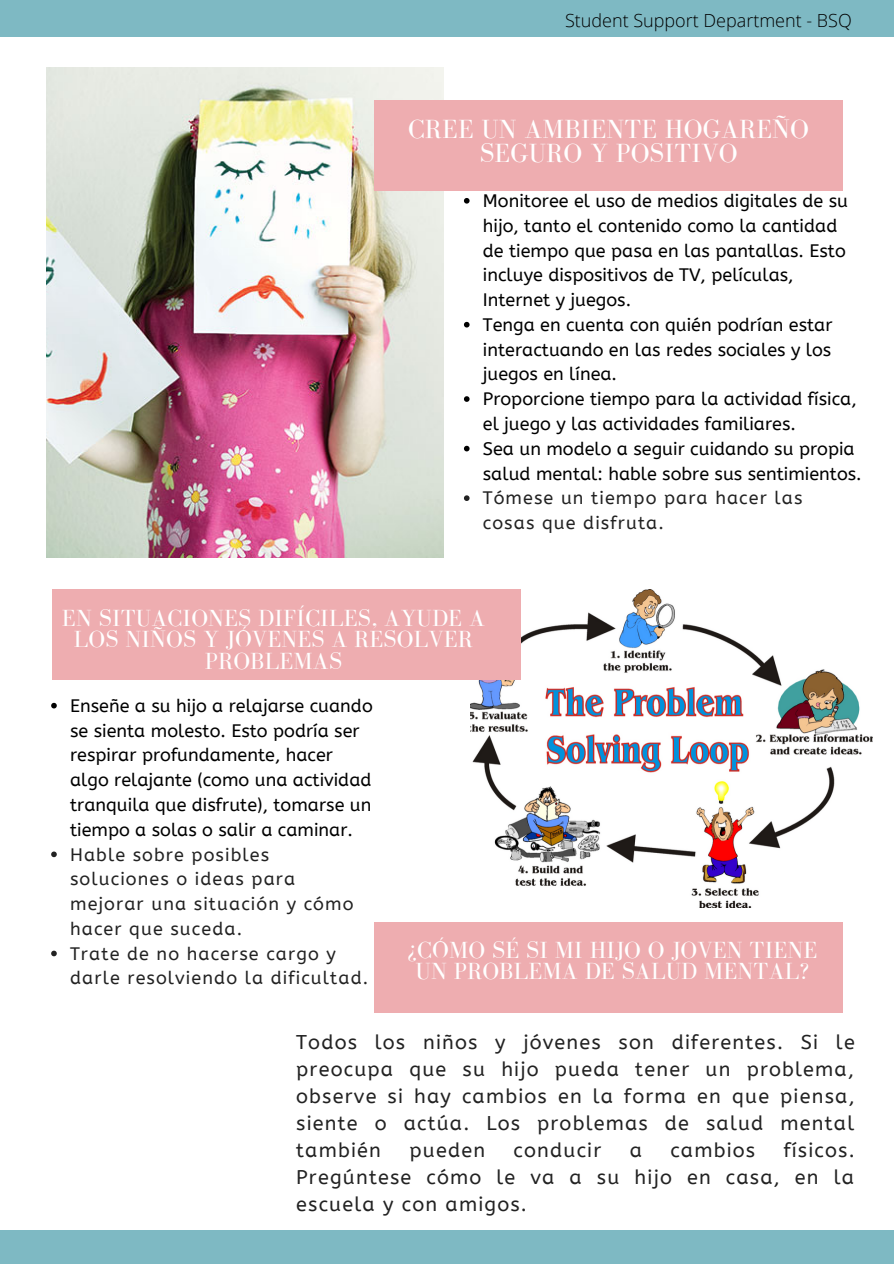
<style>
.page{position:relative;width:894px;height:1264px;background:#fff}
.page>*{position:absolute;margin:0;border:0;box-sizing:border-box;transform-origin:0 0}
.t1{font:27px/23.7px "Bodoni FLF";letter-spacing:.01em;color:#fff;text-align:center}
.t2{font:24px/21.5px "Bodoni FLF";letter-spacing:.01em;color:#fff;text-align:center}
.t3{font:19.8px/27px "A Bee Zee";letter-spacing:.06em;color:#222;text-align:justify}
.t4{font:18px/24.8px "A Bee Zee";color:#000}
.t5{font:18px/24.8px "A Bee Zee";letter-spacing:.06em;color:#222}
.t6{font:300 18px "Open Sans";color:#000}
</style>
<div class="page">
<div style="left:0;top:1230px;width:893px;height:33px;background:#7eb9c3"></div>
<div style="left:0;top:0;width:893px;height:37px;background:#7eb9c3"></div>
<img style="left:47px;top:67px;width:396px;height:490px">
<img style="left:471px;top:589px;width:400px;height:319px">
<div style="left:374px;top:101px;width:468px;height:90px;background:#eeadb0"></div>
<div style="left:52px;top:589px;width:468px;height:90px;background:#eeadb0"></div>
<div style="left:374px;top:922px;width:468px;height:90px;background:#eeadb0"></div>
<svg style="left:464px;top:198px;width:5px;height:5px"></svg>
<svg style="left:464px;top:322px;width:5px;height:5px"></svg>
<svg style="left:464px;top:396px;width:5px;height:6px"></svg>
<svg style="left:464px;top:446px;width:5px;height:5px"></svg>
<svg style="left:464px;top:495px;width:5px;height:6px"></svg>
<svg style="left:51px;top:702px;width:6px;height:6px"></svg>
<svg style="left:51px;top:851px;width:6px;height:6px"></svg>
<svg style="left:51px;top:950px;width:6px;height:6px"></svg>
<p class="t6" style="left:565px;top:8px;width:288px">Student Support Department - BSQ</p>
<h1 class="t1" style="left:408px;top:117px;width:402px">CREE UN AMBIENTE HOGAREÑO<br>SEGURO Y POSITIVO</h1>
<p class="t4" style="left:482px;top:189px;width:380px">Monitoree el uso de medios digitales de su hijo, tanto el contenido como la cantidad de tiempo que pasa en las pantallas. Esto incluye dispositivos de TV, películas, Internet y juegos.<br>Tenga en cuenta con quién podrían estar interactuando en las redes sociales y los juegos en línea.<br>Proporcione tiempo para la actividad física, el juego y las actividades familiares.<br>Sea un modelo a seguir cuidando su propia salud mental: hable sobre sus sentimientos.</p>
<p class="t5" style="left:482px;top:486px;width:321px">Tómese un tiempo para hacer las cosas que disfruta.</p>
<h2 class="t2" style="left:62px;top:607px;width:424px">EN SITUACIONES DIFÍCILES, AYUDE A<br>LOS NIÑOS Y JÓVENES A RESOLVER<br>PROBLEMAS</h2>
<p class="t4" style="left:70px;top:693px;width:304px">Enseñe a su hijo a relajarse cuando se sienta molesto. Esto podría ser respirar profundamente, hacer algo relajante (como una actividad tranquila que disfrute), tomarse un tiempo a solas o salir a caminar.</p>
<p class="t5" style="left:70px;top:842px;width:299px">Hable sobre posibles soluciones o ideas para mejorar una situación y cómo hacer que suceda.<br>Trate de no hacerse cargo y darle resolviendo la dificultad.</p>
<h2 class="t2" style="left:407px;top:939px;width:411px">¿CÓMO SÉ SI MI HIJO O JOVEN TIENE<br>UN PROBLEMA DE SALUD MENTAL?</h2>
<p class="t3" style="left:296px;top:1028px;width:560px">Todos los niños y jóvenes son diferentes. Si le preocupa que su hijo pueda tener un problema, observe si hay cambios en la forma en que piensa, siente o actúa. Los problemas de salud mental también</p>
<p class="t3" style="left:296px;top:1136px;width:559px;text-indent:487px">físicos.<br>Pregúntese cómo le va a su hijo en casa, en la escuela y con amigos.</p>
<p class="t3" style="left:409px;top:1136px;width:77px">pueden</p>
<p class="t3" style="left:513px;top:1136px;width:89px">conducir</p>
<p class="t3" style="left:629px;top:1136px;width:14px">a</p>
<p class="t3" style="left:670px;top:1136px;width:86px">cambios</p>
</div>
